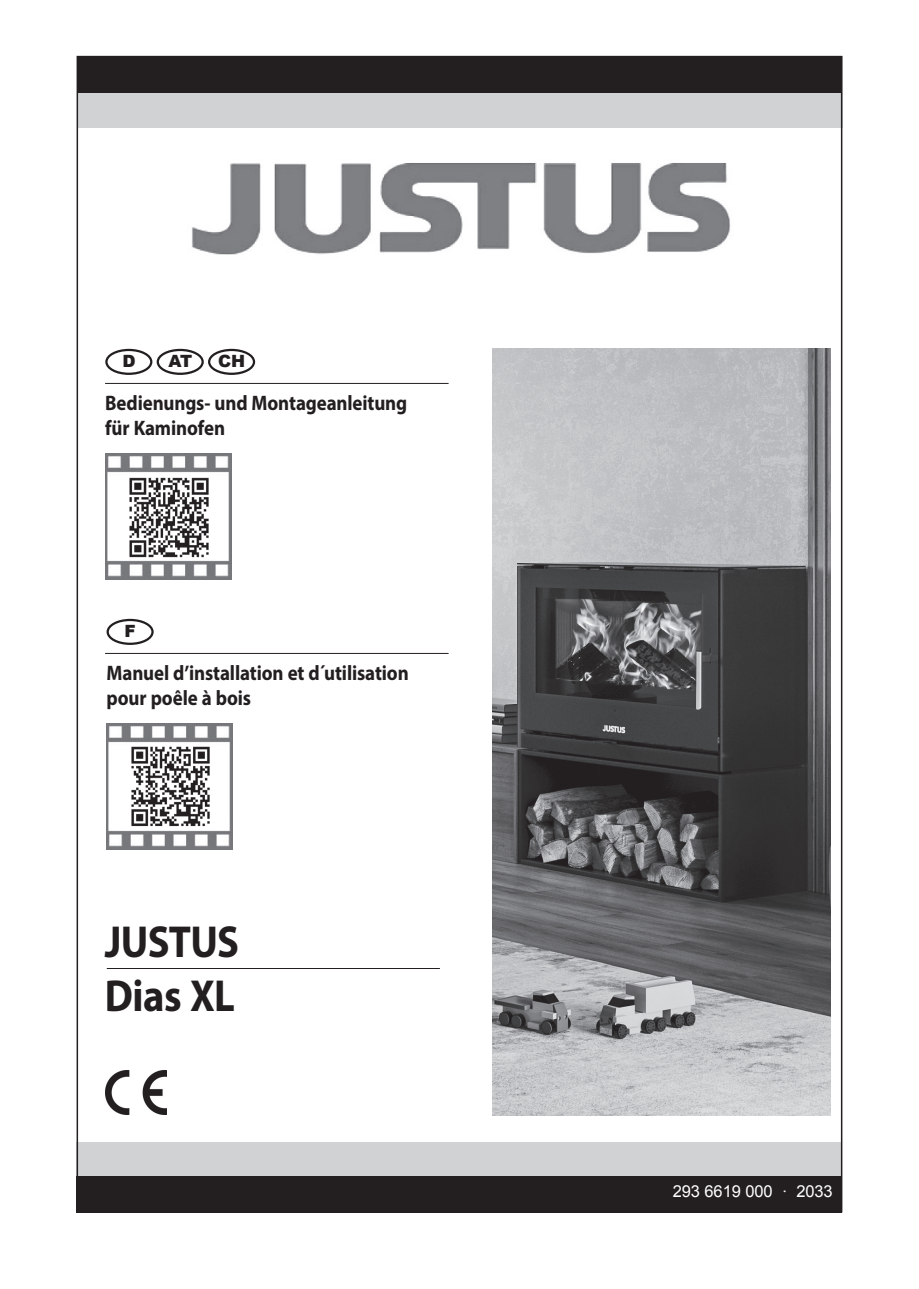
<style>
.page{position:relative;width:919px;height:1289px;background:#fff}
.page>*{position:absolute;margin:0;border:0;box-sizing:border-box;transform-origin:0 0}
.t1{font:700 45px/54.2px "Myriad Pro";letter-spacing:-.015em;color:#231f20;scale:.9 1}
.t2{font:700 21px/25.3px "Myriad Pro";letter-spacing:-.005em;color:#231f20;scale:.9 1}
.t3{font:900 16.8px "Arial";color:#231f20}
.t4{font:16.5px "Arial";letter-spacing:-.01em;color:#fff}
</style>
<div class="page">
<img style="left:191px;top:163px;width:540px;height:92px">
<div style="left:77px;top:1142px;width:765px;height:70px;background:#d1d2d4"></div>
<div style="left:77px;top:1176px;width:765px;height:36px;background:#231f20"></div>
<div style="left:77px;top:56px;width:765px;height:72px;background:#d1d2d4"></div>
<div style="left:77px;top:57px;width:763px;height:36px;background:#231f20"></div>
<img style="left:492px;top:348px;width:338px;height:767px">
<img style="left:105px;top:1070px;width:62px;height:44px">
<img style="left:105px;top:454px;width:126px;height:125px">
<img style="left:127px;top:474px;width:84px;height:83px">
<div style="left:105px;top:349px;width:47px;height:26px;border:2px solid #231f20;border-radius:50%"></div>
<div style="left:208px;top:349px;width:47px;height:26px;border:2px solid #231f20;border-radius:50%"></div>
<div style="left:157px;top:349px;width:47px;height:26px;border:2px solid #231f20;border-radius:50%"></div>
<hr style="left:105px;top:383px;width:343px;height:1px;background:#231f20">
<img style="left:107px;top:724px;width:125px;height:125px">
<img style="left:129px;top:744px;width:83px;height:83px">
<div style="left:107px;top:619px;width:47px;height:26px;border:2px solid #231f20;border-radius:50%"></div>
<hr style="left:105px;top:653px;width:343px;height:1px;background:#231f20">
<hr style="left:107px;top:968px;width:333px;height:1px;background:#231f20">
<p class="t3" style="left:122px;top:349px;width:15px">D</p>
<p class="t3" style="left:168px;top:349px;width:25px">AT</p>
<p class="t3" style="left:218px;top:349px;width:29px">CH</p>
<p class="t2" style="left:105px;top:389px;width:337px">Bedienungs- und Montageanleitung für Kaminofen</p>
<p class="t3" style="left:125px;top:619px;width:13px">F</p>
<p class="t2" style="left:107px;top:659px;width:337px">Manuel d’installation et d´utilisation pour poêle à bois</p>
<h1 class="t1" style="left:105px;top:913px;width:151px">JUSTUS<br>Dias XL</h1>
<p class="t4" style="left:672px;top:1180px;width:162px">293 6619 000 · 2033</p>
</div>
